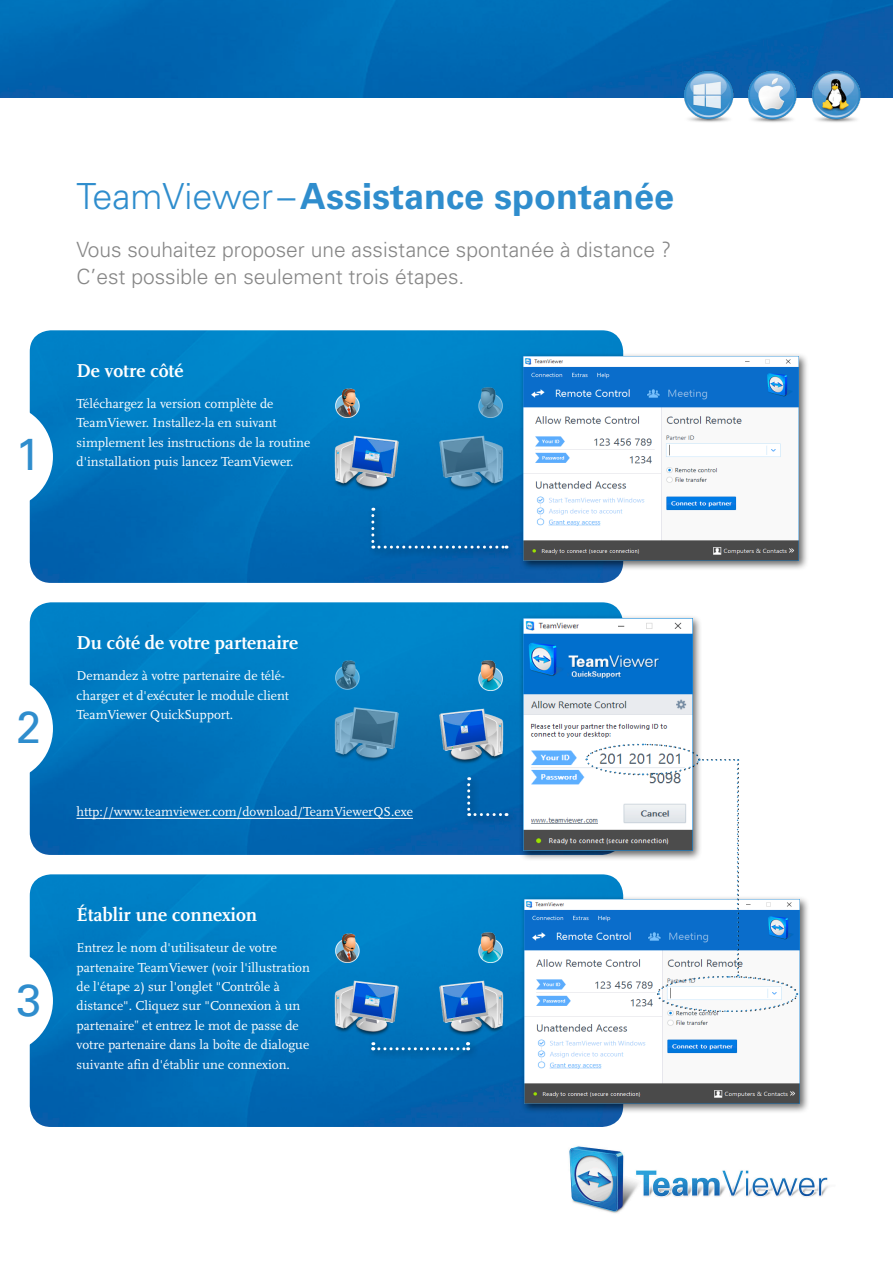
<style>
.page{position:relative;width:893px;height:1263px;background:#fff}
.page>*{position:absolute;margin:0;border:0;box-sizing:border-box;transform-origin:0 0}
.Aufzählungsheadline{font:45px "Univers LT Std";color:#2f8dcd}
.Headline{font:700 36px "Univers LT Std";color:#2f8dcd}
.Headline-2{font:300 21px/27px "Univers LT Std";color:#868686}
.Subheadline_02{font:700 19.5px "Scala";color:#fff}
.Fliesstext{font:13.5px/19.5px "Scala";color:#fff}
.Subheadline_02-2{font:13.5px "Scala";color:#fff}
.s1{font-weight:300}
.s2{font-family:"Minion Pro"}
</style>
<div class="page">
<img style="left:0;top:0;width:893px;height:97px">
<img style="left:30px;top:874px;width:592px;height:253px">
<svg style="left:29px;top:948px;width:24px;height:106px"></svg>
<img style="left:30px;top:602px;width:591px;height:253px">
<svg style="left:29px;top:676px;width:24px;height:106px"></svg>
<img style="left:30px;top:330px;width:593px;height:253px">
<svg style="left:29px;top:404px;width:24px;height:106px"></svg>
<img style="left:569px;top:1146px;width:260px;height:67px">
<div style="left:519px;top:352px;width:290px;height:219px;background:#000;opacity:.6"></div>
<img style="left:523px;top:357px;width:276px;height:204px">
<img style="left:323px;top:612px;width:102px;height:136px">
<img style="left:399px;top:991px;width:136px;height:136px">
<img style="left:323px;top:884px;width:102px;height:136px">
<div style="left:520px;top:895px;width:290px;height:219px;background:#000;opacity:.6"></div>
<img style="left:524px;top:900px;width:276px;height:204px">
<div style="left:519px;top:614px;width:183px;height:247px;background:#000;opacity:.6"></div>
<img style="left:523px;top:618px;width:169px;height:233px">
<img style="left:425px;top:375px;width:94px;height:132px">
<img style="left:319px;top:374px;width:94px;height:132px">
<img style="left:319px;top:646px;width:94px;height:132px">
<img style="left:425px;top:646px;width:94px;height:133px">
<img style="left:425px;top:918px;width:94px;height:133px">
<img style="left:319px;top:919px;width:94px;height:132px">
<div style="left:368px;top:504px;width:149px;height:54px;background:#000;opacity:.6"></div>
<svg style="left:371px;top:508px;width:136px;height:41px;background:#096bb2"></svg>
<div style="left:463px;top:774px;width:54px;height:52px;background:#000;opacity:.6"></div>
<svg style="left:467px;top:777px;width:40px;height:39px;background:#0f6ab0"></svg>
<div style="left:368px;top:1039px;width:111px;height:21px;background:#0068ae"></div>
<svg style="left:371px;top:1042px;width:98px;height:8px"></svg>
<img style="left:682px;top:71px;width:53px;height:51px">
<img style="left:746px;top:71px;width:53px;height:52px">
<hr style="left:77px;top:818px;width:336px;height:1px;background:#fff">
<svg style="left:585px;top:743px;width:213px;height:270px"></svg>
<img style="left:809px;top:71px;width:54px;height:52px">
<p class="Aufzählungsheadline" style="left:16px;top:427px;width:27px">1</p>
<p class="Headline" style="left:77px;top:175px;width:599px"><span class="s1">TeamViewer–</span>Assistance spontanée</p>
<p class="Headline-2" style="left:77px;top:236px;width:596px">Vous souhaitez proposer une assistance spontanée à distance ?<br>C’est possible en seulement trois étapes.</p>
<p class="Subheadline_02" style="left:77px;top:359px;width:108px">De votre côté</p>
<p class="Fliesstext" style="left:77px;top:394px;width:235px">Téléchargez la version complète de<br>TeamViewer. Installez-la en suivant simplement les instructions de la routine</p>
<p class="Fliesstext" style="left:77px;top:452px;width:219px">d'installation puis lancez TeamViewer.</p>
<p class="Aufzählungsheadline" style="left:16px;top:701px;width:27px">2</p>
<p class="Aufzählungsheadline" style="left:16px;top:973px;width:27px">3</p>
<p class="Subheadline_02" style="left:77px;top:631px;width:223px">Du côté de votre partenaire</p>
<p class="Fliesstext" style="left:77px;top:666px;width:214px">Demandez à votre partenaire de télé&shy;charger et d'exécuter le module client<br>TeamViewer QuickSupport.</p>
<p class="Subheadline_02-2" style="left:77px;top:804px;width:338px">http://www.teamviewer.com/download/TeamViewerQS.exe</p>
<p class="Subheadline_02" style="left:77px;top:903px;width:182px">Établir une connexion</p>
<p class="Fliesstext" style="left:77px;top:938px;width:235px">Entrez le nom d'utilisateur de votre partenaire TeamViewer (voir l'illustration de l'étape 2) sur l'onglet "Contrôle à distance". Cliquez sur "Connexion à un partenaire<span class="s2">"</span> et entrez le mot de passe de votre partenaire dans la boîte de dialogue suivante afin d'établir une connexion.</p>
</div>
